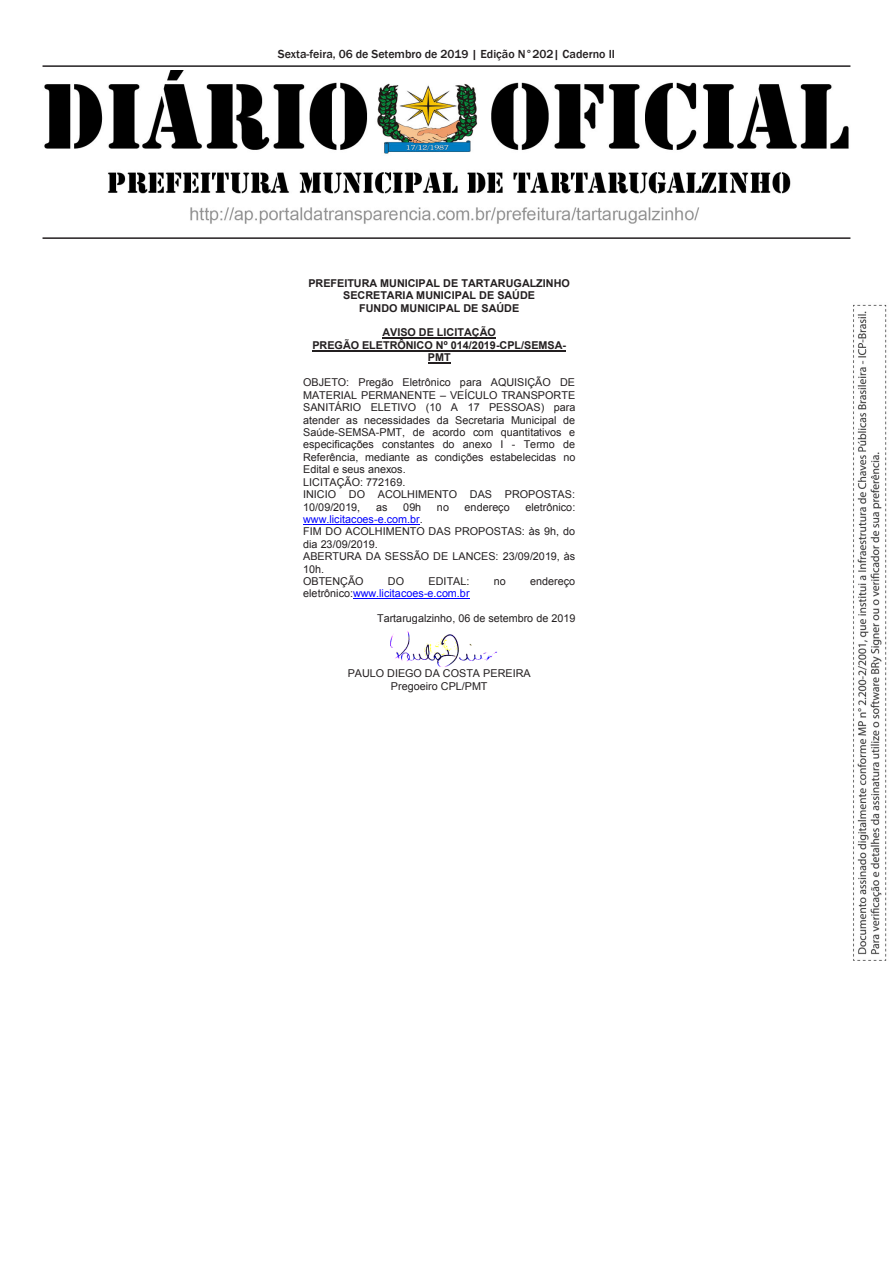
<style>
.page{position:relative;width:893px;height:1263px;background:#fff}
.page>*{position:absolute;margin:0;border:0;box-sizing:border-box;transform-origin:0 0}
.Rodap{font:500 12px "Franklin Gothic";color:#231f20}
.t1{font:10.8px/12.5px "Arial";color:#231f20}
.t2{font:700 10.8px/12.5px "Arial";color:#231f20;text-align:center}
.t3{font:10.8px "Arial";letter-spacing:.005em;color:#00f}
.s1{font-style:inherit}
.s2{color:#00f}
.s3{color:#231f20}
</style>
<div class="page">
<img style="left:44px;top:71px;width:805px;height:153px">
<hr style="left:43px;top:237px;width:807px;height:2px;background:#231f20">
<hr style="left:43px;top:65px;width:807px;height:2px;background:#231f20">
<hr style="left:382px;top:337px;width:114px;height:2px;background:#231f20">
<hr style="left:312px;top:350px;width:254px;height:1px;background:#231f20">
<svg style="left:428px;top:362px;width:23px;height:1px"></svg>
<hr style="left:303px;top:524px;width:117px;height:1px;background:#00f">
<hr style="left:353px;top:598px;width:116px;height:1px;background:#00f">
<img style="left:390px;top:631px;width:107px;height:36px">
<img style="left:853px;top:304px;width:34px;height:657px">
<p class="Rodap" style="left:278px;top:46px;width:339px">Sexta-feira, 06 de Setembro de 2019 | Edição N°202| Caderno II</p>
<p class="t2" style="left:308px;top:277px;width:263px">PREFEITURA MUNICIPAL DE TARTARUGALZINHO<br>SECRETARIA MUNICIPAL DE SAÚDE<br>FUNDO MUNICIPAL DE SAÚDE</p>
<p class="t2" style="left:312px;top:327px;width:255px">AVISO DE LICITAÇÃO<br>PREGÃO ELETRÔNICO Nº 014/2019-CPL/SEMSA-<br>PMT</p>
<p class="t1" style="left:303px;top:376px;width:274px">OBJETO: Pregão Eletrônico para AQUISIÇÃO DE MATERIAL PERMANENTE <span class="s1">–</span> VEÍCULO TRANSPORTE SANITÁRIO ELETIVO (10 A 17 PESSOAS) para atender as necessidades da Secretaria Municipal de Saúde-SEMSA-PMT, de acordo com quantitativos e especificações constantes do anexo I - Termo de Referência, mediante as condições estabelecidas no Edital e seus anexos.<br>LICITAÇÃO: 772169.<br>INICIO DO ACOLHIMENTO DAS PROPOSTAS:<br>10/09/2019,</p>
<p class="t1" style="left:376px;top:501px;width:13px">as</p>
<p class="t1" style="left:403px;top:501px;width:20px">09h</p>
<p class="t1" style="left:437px;top:501px;width:14px">no</p>
<p class="t1" style="left:465px;top:501px;width:47px">endereço</p>
<p class="t1" style="left:525px;top:501px;width:51px">eletrônico:</p>
<p class="t1" style="left:303px;top:513px;width:274px"><span class="s2">www.licitacoes-e.com.br</span>.<br>FIM DO ACOLHIMENTO DAS PROPOSTAS: às 9h, do dia 23/09/2019.<br>ABERTURA DA SESSÃO DE LANCES: 23/09/2019, às<br>10h.<br>OBTENÇÃO</p>
<p class="t1" style="left:388px;top:575px;width:18px">DO</p>
<p class="t1" style="left:429px;top:575px;width:42px">EDITAL:</p>
<p class="t1" style="left:494px;top:575px;width:14px">no</p>
<p class="t1" style="left:530px;top:575px;width:47px">endereço</p>
<p class="t3" style="left:303px;top:586px;width:168px"><span class="s3">eletrônico:</span>www.licitacoes-e.com.br</p>
<p class="t1" style="left:377px;top:612px;width:200px">Tartarugalzinho, 06 de setembro de 2019</p>
<p class="t1" style="left:348px;top:667px;width:185px;text-align:center">PAULO DIEGO DA COSTA PEREIRA<br>Pregoeiro CPL/PMT</p>
</div>
